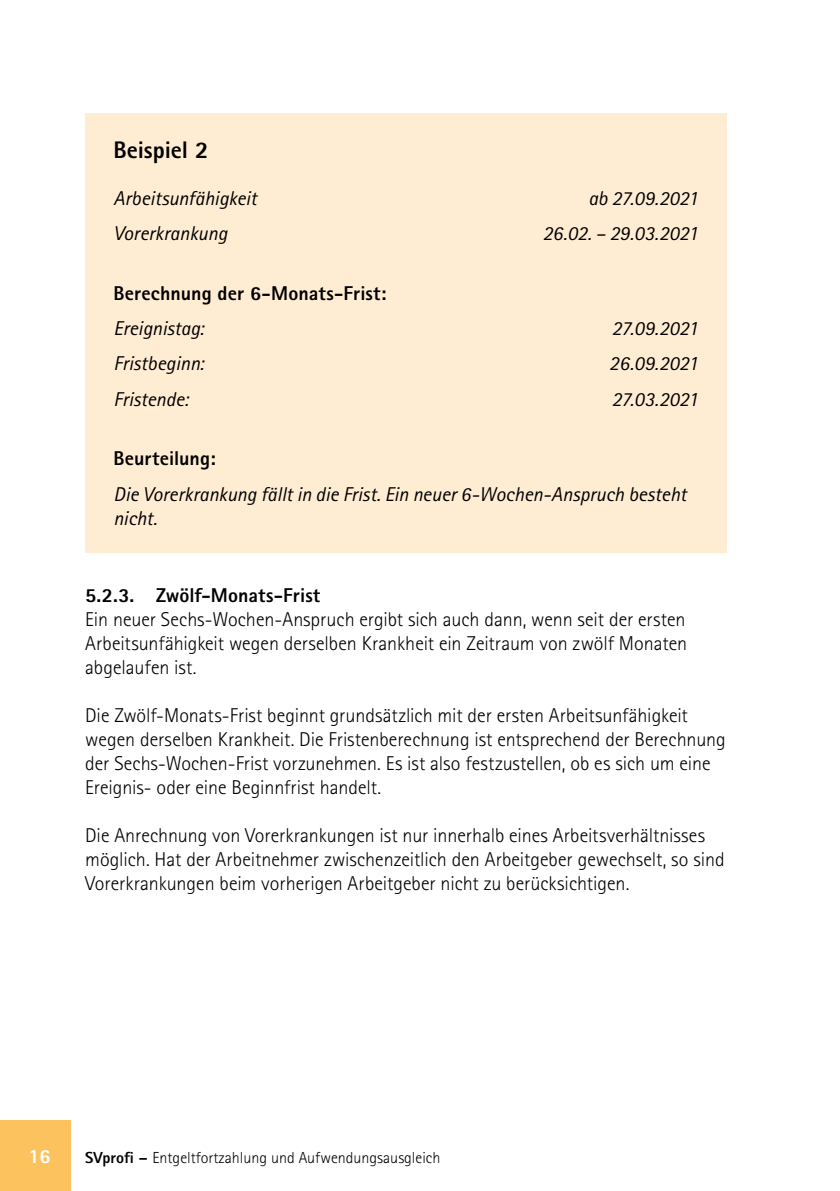
<style>
.page{position:relative;width:840px;height:1191px;background:#fff}
.page>*{position:absolute;margin:0;border:0;box-sizing:border-box;transform-origin:0 0}
.t1{font:800 24px "Rotis Sans Serif Std";letter-spacing:-.005em;color:#000}
.t2{font:300 20px/24px "Rotis Sans Serif Std";color:#000}
.t3{font:italic 20px/24px "Rotis Sans Serif Std";letter-spacing:-.005em;color:#000}
.t4{font:800 20px "Rotis Sans Serif Std";letter-spacing:.005em;color:#000}
.t5{font:800 20px "Rotis Sans Serif Std";color:#fff}
.t6{font:300 16px "Rotis Sans Serif Std";color:#000}
.s1{font-weight:800}
</style>
<div class="page">
<div style="left:0;top:1120px;width:71px;height:71px;background:#fbc25e"></div>
<div style="left:85px;top:113px;width:641px;height:440px;background:#ffedd3"></div>
<p class="t1" style="left:113px;top:135px;width:96px">Beispiel 2</p>
<p class="t3" style="left:113px;top:186px;width:145px">Arbeitsunfähigkeit</p>
<p class="t3" style="left:588px;top:186px;width:111px">ab 27.09.2021</p>
<p class="t3" style="left:113px;top:222px;width:115px">Vorerkrankung</p>
<p class="t3" style="left:542px;top:222px;width:157px">26.02. – 29.03.2021</p>
<p class="t4" style="left:113px;top:280px;width:274px">Berechnung der 6-Monats-Frist:</p>
<p class="t3" style="left:113px;top:316px;width:92px">Ereignistag:</p>
<p class="t3" style="left:611px;top:316px;width:88px">27.09.2021</p>
<p class="t3" style="left:113px;top:352px;width:92px">Fristbeginn:</p>
<p class="t3" style="left:609px;top:352px;width:90px">26.09.2021</p>
<p class="t3" style="left:113px;top:387px;width:76px">Fristende:</p>
<p class="t3" style="left:611px;top:387px;width:88px">27.03.2021</p>
<p class="t4" style="left:113px;top:446px;width:103px">Beurteilung:</p>
<p class="t3" style="left:113px;top:482px;width:574px">Die Vorerkrankung fällt in die Frist. Ein neuer 6-Wochen-Anspruch besteht nicht.</p>
<p class="t4" style="left:85px;top:582px;width:236px">5.2.3. Zwölf-Monats-Frist</p>
<p class="t2" style="left:85px;top:607px;width:603px;text-align:justify">Ein neuer Sechs-Wochen-Anspruch ergibt sich auch dann, wenn seit der ersten Arbeitsunfähigkeit wegen derselben Krankheit ein Zeitraum von zwölf Monaten abgelaufen ist.</p>
<p class="t2" style="left:85px;top:703px;width:641px">Die Zwölf-Monats-Frist beginnt grundsätzlich mit der ersten Arbeitsunfähigkeit wegen derselben Krankheit. Die Fristenberechnung ist entsprechend der Berechnung der Sechs-Wochen-Frist vorzunehmen. Es ist also festzustellen, ob es sich um eine Ereignis- oder eine Beginnfrist handelt.</p>
<p class="t2" style="left:85px;top:823px;width:640px">Die Anrechnung von Vorerkrankungen ist nur innerhalb eines Arbeitsverhältnisses möglich. Hat der Arbeitnehmer zwischenzeitlich den Arbeitgeber gewechselt, so sind<br>Vorerkrankungen beim vorherigen Arbeitgeber nicht zu berücksichtigen.</p>
<p class="t5" style="left:28px;top:1143px;width:24px">16</p>
<p class="t6" style="left:85px;top:1148px;width:356px"><span class="s1">SVprofi –</span> Entgeltfortzahlung und Aufwendungsausgleich</p>
</div>
